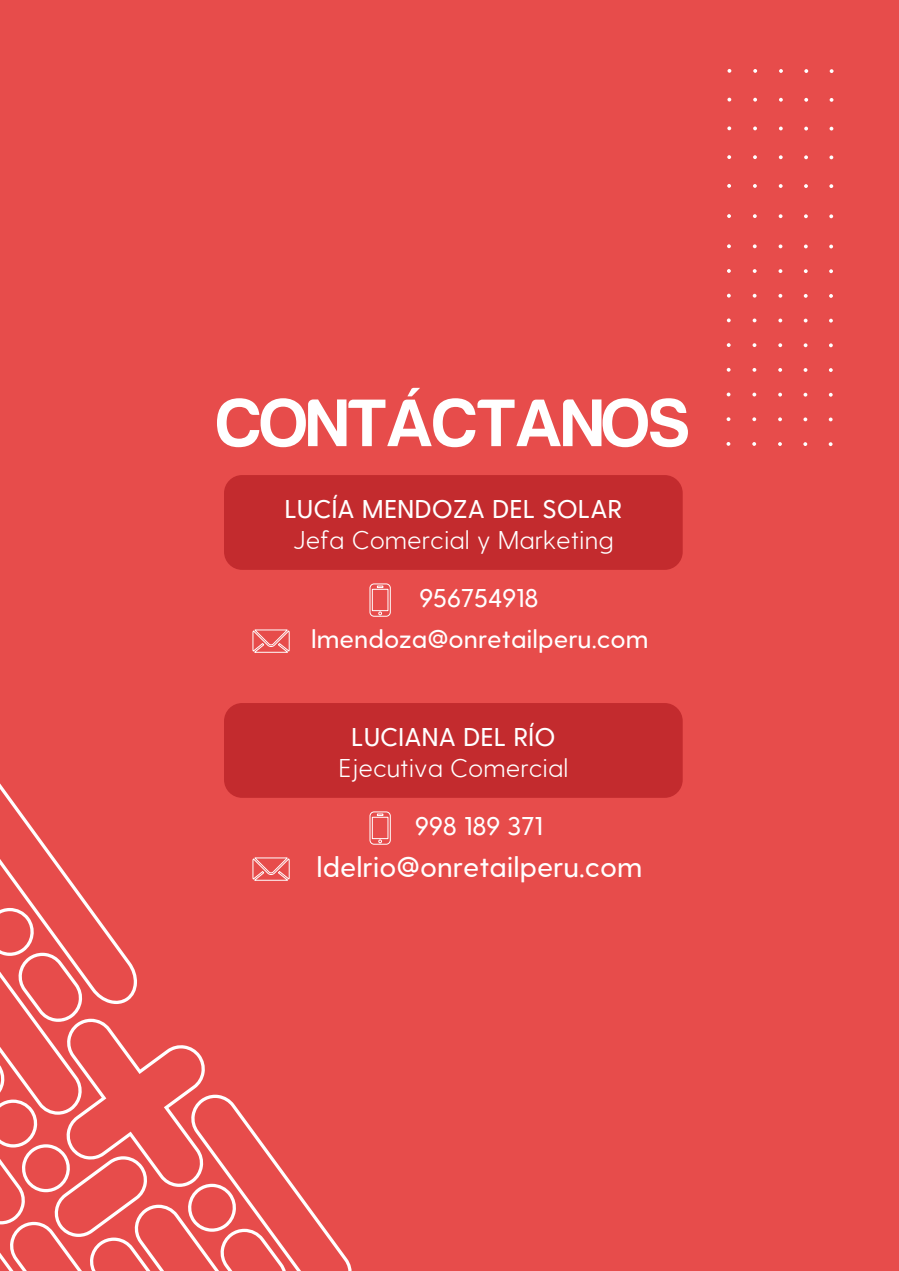
<style>
.page{position:relative;width:899px;height:1271px;background:#fff}
.page>*{position:absolute;margin:0;border:0;box-sizing:border-box;transform-origin:0 0}
.t1{font:69.3px "Harabara";color:#fff}
.t2{font:28.5px "greycliff cf medium";color:#fff}
.t3{font:25.65px/41px "greycliff cf medium";color:#fff;text-align:center}
.t4{font:25.65px "greycliff cf light";color:#fff}
</style>
<div class="page">
<div style="left:1px;top:0;width:897px;height:1270px;background:#e74c4b"></div>
<svg style="left:727px;top:244px;width:3px;height:4px"></svg>
<svg style="left:752px;top:244px;width:4px;height:4px"></svg>
<svg style="left:778px;top:244px;width:4px;height:4px"></svg>
<svg style="left:727px;top:269px;width:3px;height:4px"></svg>
<svg style="left:752px;top:269px;width:4px;height:4px"></svg>
<svg style="left:778px;top:269px;width:4px;height:4px"></svg>
<svg style="left:727px;top:294px;width:3px;height:4px"></svg>
<svg style="left:752px;top:294px;width:4px;height:4px"></svg>
<svg style="left:778px;top:294px;width:4px;height:4px"></svg>
<svg style="left:726px;top:318px;width:4px;height:4px"></svg>
<svg style="left:752px;top:318px;width:4px;height:4px"></svg>
<svg style="left:778px;top:319px;width:4px;height:3px"></svg>
<svg style="left:726px;top:343px;width:4px;height:4px"></svg>
<svg style="left:752px;top:343px;width:4px;height:4px"></svg>
<svg style="left:778px;top:343px;width:4px;height:4px"></svg>
<svg style="left:726px;top:368px;width:4px;height:4px"></svg>
<svg style="left:752px;top:368px;width:4px;height:4px"></svg>
<svg style="left:778px;top:368px;width:4px;height:4px"></svg>
<svg style="left:726px;top:392px;width:4px;height:4px"></svg>
<svg style="left:752px;top:393px;width:4px;height:3px"></svg>
<svg style="left:778px;top:393px;width:4px;height:3px"></svg>
<svg style="left:726px;top:417px;width:4px;height:4px"></svg>
<svg style="left:752px;top:417px;width:4px;height:4px"></svg>
<svg style="left:778px;top:417px;width:4px;height:4px"></svg>
<svg style="left:726px;top:442px;width:4px;height:4px"></svg>
<svg style="left:752px;top:442px;width:4px;height:4px"></svg>
<svg style="left:778px;top:442px;width:3px;height:4px"></svg>
<svg style="left:803px;top:269px;width:4px;height:4px"></svg>
<svg style="left:803px;top:294px;width:4px;height:4px"></svg>
<svg style="left:803px;top:343px;width:4px;height:4px"></svg>
<svg style="left:803px;top:368px;width:4px;height:4px"></svg>
<svg style="left:803px;top:393px;width:4px;height:4px"></svg>
<svg style="left:803px;top:417px;width:4px;height:4px"></svg>
<svg style="left:803px;top:442px;width:4px;height:4px"></svg>
<svg style="left:829px;top:245px;width:4px;height:3px"></svg>
<svg style="left:727px;top:214px;width:4px;height:4px"></svg>
<svg style="left:753px;top:214px;width:3px;height:4px"></svg>
<svg style="left:778px;top:214px;width:4px;height:4px"></svg>
<svg style="left:804px;top:214px;width:3px;height:4px"></svg>
<svg style="left:829px;top:214px;width:4px;height:4px"></svg>
<svg style="left:727px;top:184px;width:4px;height:4px"></svg>
<svg style="left:753px;top:184px;width:3px;height:4px"></svg>
<svg style="left:778px;top:184px;width:4px;height:4px"></svg>
<svg style="left:804px;top:184px;width:3px;height:4px"></svg>
<svg style="left:829px;top:184px;width:4px;height:4px"></svg>
<svg style="left:727px;top:155px;width:4px;height:4px"></svg>
<svg style="left:753px;top:155px;width:3px;height:4px"></svg>
<svg style="left:778px;top:155px;width:4px;height:4px"></svg>
<svg style="left:804px;top:155px;width:4px;height:4px"></svg>
<svg style="left:829px;top:155px;width:4px;height:4px"></svg>
<svg style="left:727px;top:126px;width:4px;height:4px"></svg>
<svg style="left:753px;top:126px;width:4px;height:4px"></svg>
<svg style="left:804px;top:127px;width:4px;height:3px"></svg>
<svg style="left:829px;top:127px;width:4px;height:4px"></svg>
<svg style="left:727px;top:98px;width:4px;height:4px"></svg>
<svg style="left:753px;top:98px;width:4px;height:4px"></svg>
<svg style="left:779px;top:98px;width:3px;height:4px"></svg>
<svg style="left:804px;top:98px;width:4px;height:4px"></svg>
<svg style="left:829px;top:98px;width:4px;height:4px"></svg>
<svg style="left:727px;top:69px;width:4px;height:4px"></svg>
<svg style="left:753px;top:69px;width:4px;height:4px"></svg>
<svg style="left:779px;top:69px;width:3px;height:4px"></svg>
<svg style="left:804px;top:69px;width:4px;height:4px"></svg>
<svg style="left:829px;top:69px;width:4px;height:4px"></svg>
<svg style="left:829px;top:269px;width:4px;height:4px"></svg>
<svg style="left:829px;top:294px;width:3px;height:4px"></svg>
<svg style="left:829px;top:368px;width:3px;height:4px"></svg>
<svg style="left:828px;top:393px;width:4px;height:4px"></svg>
<svg style="left:828px;top:417px;width:4px;height:4px"></svg>
<svg style="left:828px;top:442px;width:4px;height:4px"></svg>
<div style="left:224px;top:475px;width:458px;height:95px;background:#c32b2e;border-radius:18px"></div>
<svg style="left:369px;top:583px;width:22px;height:34px"></svg>
<svg style="left:252px;top:629px;width:38px;height:24px"></svg>
<div style="left:224px;top:703px;width:458px;height:95px;background:#c32b2e;border-radius:18px"></div>
<svg style="left:369px;top:811px;width:22px;height:34px"></svg>
<svg style="left:0;top:772px;width:352px;height:498px"></svg>
<h1 class="t1" style="left:218px;top:387px;width:473px">CONTÁCTANOS</h1>
<p class="t3" style="left:284px;top:489px;width:339px">LUCÍA MENDOZA DEL SOLAR</p>
<p class="t4" style="left:293px;top:525px;width:322px">Jefa Comercial y Marketing</p>
<p class="t3" style="left:311px;top:578px;width:339px">956754918 lmendoza@onretailperu.com</p>
<p class="t3" style="left:351px;top:717px;width:206px">LUCIANA DEL RÍO</p>
<p class="t4" style="left:338px;top:753px;width:231px">Ejecutiva Comercial</p>
<p class="t3" style="left:415px;top:806px;width:129px">998 189 371</p>
<p class="t2" style="left:316px;top:850px;width:327px">ldelrio@onretailperu.com</p>
</div>
